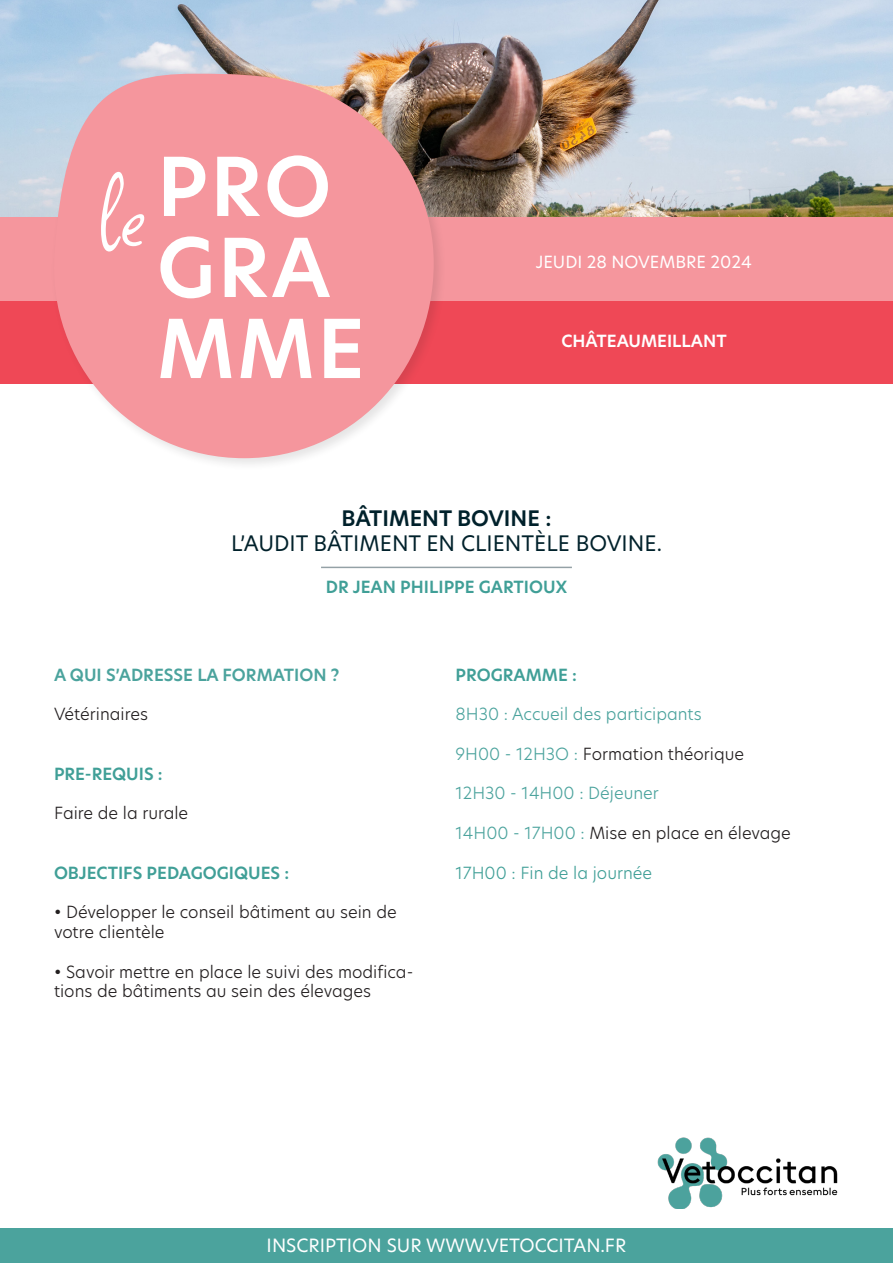
<style>
.page{position:relative;width:893px;height:1263px;background:#fff}
.page>*{position:absolute;margin:0;border:0;box-sizing:border-box;transform-origin:0 0}
.t1{font:600 79.5px/81px "New Hero";letter-spacing:.03em;color:#fff}
.t2{font:21px "New Hero";color:#00212b}
.t3{font:600 21px "New Hero";color:#00212b}
.t4{font:18px "New Hero";color:#fff}
.t5{font:300 16.5px/19.8px "New Hero";color:#231f20}
.t6{font:600 16.5px "New Hero";color:#409f97}
.t7{font:300 16.5px "New Hero";color:#4ba39d}
.t8{font:600 16.5px "New Hero";color:#4ba39d}
.t9{font:300 16.5px "New Hero";color:#409f97}
.t10{font:16.5px "New Hero";color:#fff}
.t11{font:600 16.5px "New Hero";color:#fff}
.s1{font-family:"Square Peg";font-weight:400;font-size:112.5px}
.s2{color:#4ba39d}
</style>
<div class="page">
<img style="left:0;top:0;width:893px;height:217px">
<div style="left:0;top:217px;width:893px;height:85px;background:#f5969d"></div>
<div style="left:0;top:302px;width:893px;height:82px;background:#ef4856"></div>
<div style="left:0;top:1229px;width:893px;height:34px;background:#4ba39d"></div>
<hr style="left:321px;top:567px;width:251px;height:1px;background:#00212b">
<div style="left:50px;top:70px;width:397px;height:401px;background:#231f20;opacity:.12"></div>
<svg style="left:47px;top:74px;width:387px;height:384px;fill:#f5969d"></svg>
<img style="left:657px;top:1137px;width:181px;height:72px">
<h1 class="t1" style="left:157px;top:146px;width:209px;text-indent:-57px"><span class="s1">le</span>PRO<br>GRA<br>MME</h1>
<p class="t10" style="left:536px;top:250px;width:218px">JEUDI 28 NOVEMBRE 2024</p>
<p class="t11" style="left:561px;top:330px;width:167px">CHÂTEAUMEILLANT</p>
<p class="t3" style="left:342px;top:504px;width:211px">BÂTIMENT BOVINE :</p>
<p class="t2" style="left:231px;top:529px;width:432px">L’AUDIT BÂTIMENT EN CLIENTÈLE BOVINE.</p>
<p class="t6" style="left:326px;top:575px;width:243px">DR JEAN PHILIPPE GARTIOUX</p>
<p class="t8" style="left:54px;top:663px;width:287px">A QUI S’ADRESSE LA FORMATION ?</p>
<p class="t5" style="left:54px;top:704px;width:95px">Vétérinaires</p>
<p class="t6" style="left:54px;top:762px;width:110px">PRE-REQUIS :</p>
<p class="t5" style="left:54px;top:803px;width:136px">Faire de la rurale</p>
<p class="t6" style="left:54px;top:861px;width:237px">OBJECTIFS PEDAGOGIQUES :</p>
<p class="t5" style="left:54px;top:902px;width:344px">• Développer le conseil bâtiment au sein de votre clientèle</p>
<p class="t5" style="left:54px;top:961px;width:361px">• Savoir mettre en place le suivi des modifica&shy;tions de bâtiments au sein des élevages</p>
<p class="t6" style="left:455px;top:663px;width:123px">PROGRAMME :</p>
<p class="t7" style="left:455px;top:703px;width:248px">8H30 : Accueil des participants</p>
<p class="t5" style="left:455px;top:743px;width:290px"><span class="s2">9H00 - 12H3O :</span> Formation théorique</p>
<p class="t7" style="left:455px;top:782px;width:205px">12H30 - 14H00 : Déjeuner</p>
<p class="t5" style="left:455px;top:822px;width:337px"><span class="s2">14H00 - 17H00 :</span> Mise en place en élevage</p>
<p class="t9" style="left:455px;top:861px;width:198px">17H00 : Fin de la journée</p>
<p class="t4" style="left:267px;top:1233px;width:361px">INSCRIPTION SUR WWW.VETOCCITAN.FR</p>
</div>
